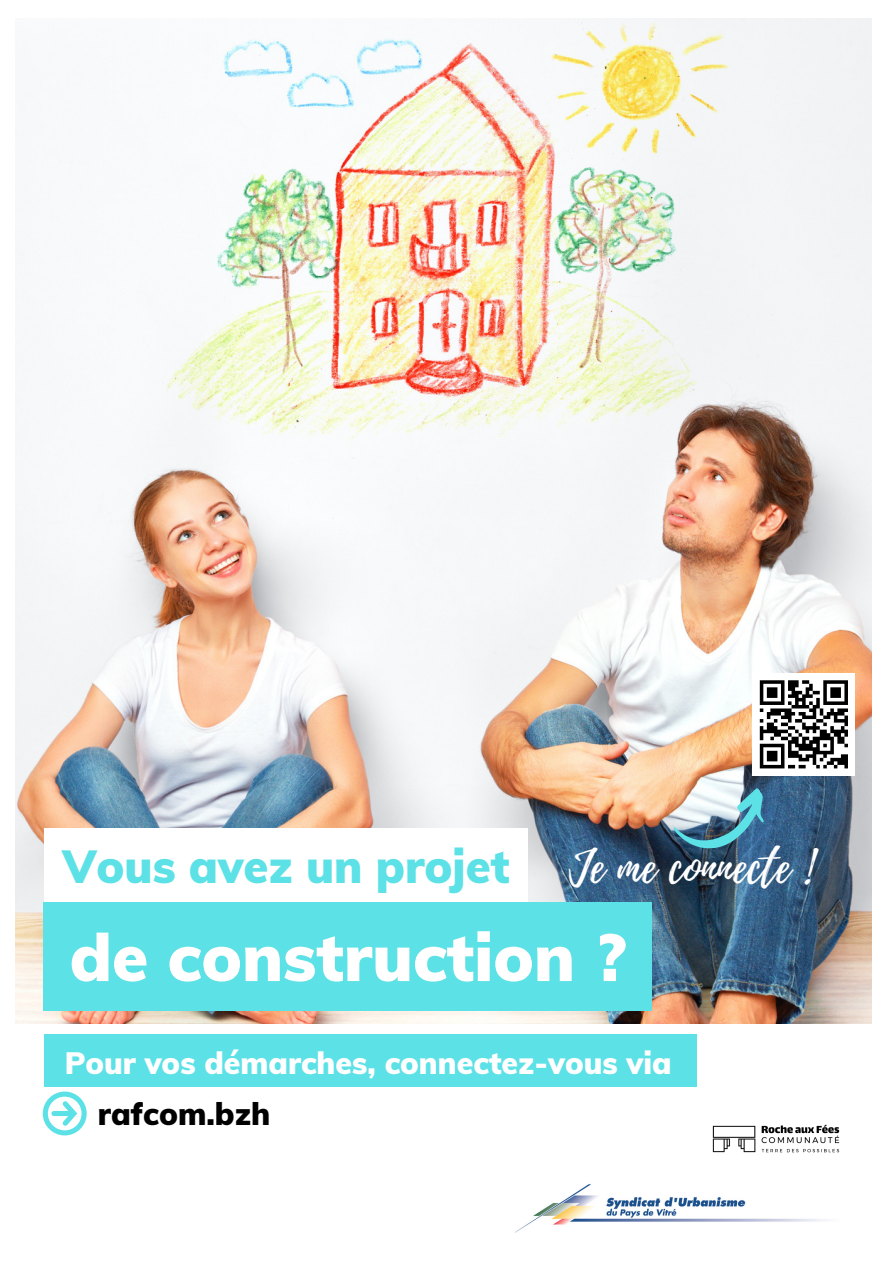
<style>
.page{position:relative;width:893px;height:1263px;background:#fff}
.page>*{position:absolute;margin:0;border:0;box-sizing:border-box;transform-origin:0 0}
.t1{font:900 65.85px "Muli";color:#fff}
.t2{font:45.83px "Playlist Script";color:#fff}
.t3{font:900 45.38px "Muli";color:#5ce1e6}
.t4{font:900 30.67px "Muli";color:#000}
.t5{font:900 30.22px "Muli";color:#fff}
</style>
<div class="page">
<img style="left:16px;top:18px;width:855px;height:1005px">
<img style="left:672px;top:776px;width:104px;height:90px">
<div style="left:752px;top:673px;width:103px;height:102px;background:#fff"></div>
<svg style="left:760px;top:680px;width:88px;height:88px"></svg>
<svg style="left:43px;top:1091px;width:44px;height:44px"></svg>
<div style="left:44px;top:1034px;width:652px;height:53px;background:#5ce1e6"></div>
<img style="left:712px;top:1124px;width:128px;height:29px">
<img style="left:515px;top:1184px;width:310px;height:48px">
<div style="left:44px;top:828px;width:484px;height:76px;background:#fff"></div>
<div style="left:43px;top:902px;width:609px;height:109px;background:#5ce1e6"></div>
<h3 class="t3" style="left:62px;top:837px;width:449px">Vous avez un projet</h3>
<h2 class="t2" style="left:569px;top:835px;width:246px">Je me connecte !</h2>
<h1 class="t1" style="left:70px;top:915px;width:558px">de construction ?</h1>
<p class="t5" style="left:65px;top:1043px;width:608px">Pour vos démarches, connectez-vous via</p>
<p class="t4" style="left:98px;top:1094px;width:174px">rafcom.bzh</p>
</div>
